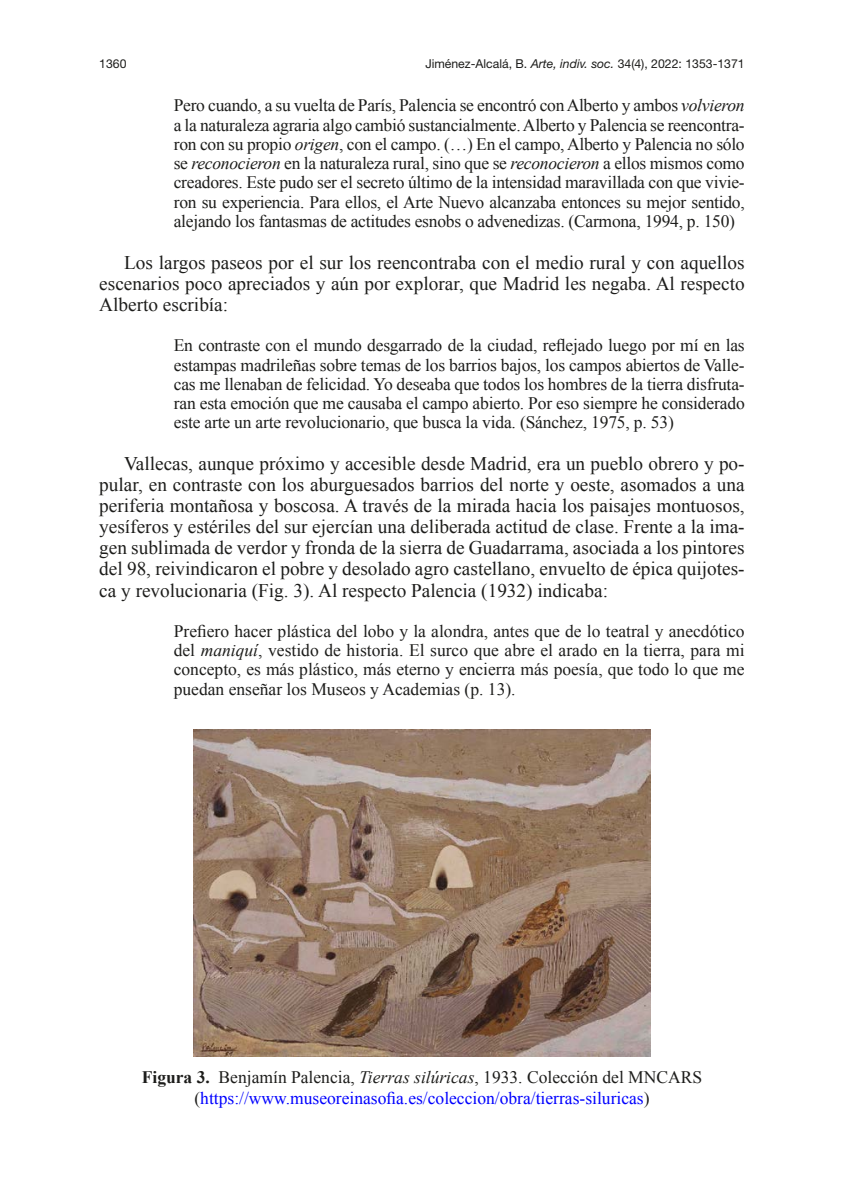
<style>
.page{position:relative;width:844px;height:1191px;background:#fff}
.page>*{position:absolute;margin:0;border:0;box-sizing:border-box;transform-origin:0 0}
._01_Texto_General{font:19.25px/21px "Times New Roman";color:#1d1d1b;text-align:justify}
._01-2_Texto_citas{font:17.5px/19.2px "Times New Roman";letter-spacing:-.01em;color:#1d1d1b;text-align:justify}
._08_Pie_de_figuras{font:17.5px/21px "Times New Roman";color:#00f;text-align:center}
.t1{font:12.25px "Helvetica Neue LT Std";color:#1d1d1b}
.s1{font-style:italic}
.s2{font-weight:700;color:#1d1d1b}
.s3{color:#1d1d1b}
.s4{font-style:italic;color:#1d1d1b}
</style>
<div class="page">
<img style="left:193px;top:730px;width:457px;height:326px">
<p class="t1" style="left:99px;top:57px;width:29px">1360</p>
<p class="t1" style="left:425px;top:57px;width:321px">Jiménez-Alcalá, B. <span class="s1">Arte, indiv. soc.</span> 34(4), 2022: 1353-1371</p>
<p class="_01-2_Texto_citas" style="left:174px;top:96px;width:572px">Pero cuando, a su vuelta de París, Palencia se encontró con Alberto y ambos <span class="s1">volvieron </span>a la naturaleza agraria algo cambió sustancialmente. Alberto y Palencia se reencontra&shy;ron con su propio <span class="s1">origen</span>, con el campo. (…) En el campo, Alberto y Palencia no sólo se <span class="s1">reconocieron</span> en la naturaleza rural, sino que se <span class="s1">reconocieron</span> a ellos mismos como creadores. Este pudo ser el secreto último de la intensidad maravillada con que vivie&shy;ron su experiencia. Para ellos, el Arte Nuevo alcanzaba entonces su mejor sentido, alejando los fantasmas de actitudes esnobs o advenedizas. (Carmona, 1994, p. 150)</p>
<p class="_01_Texto_General" style="left:99px;top:252px;width:646px;text-indent:25px">Los largos paseos por el sur los reencontraba con el medio rural y con aquellos escenarios poco apreciados y aún por explorar, que Madrid les negaba. Al respecto Alberto escribía:</p>
<p class="_01-2_Texto_citas" style="left:174px;top:335px;width:572px">En contraste con el mundo desgarrado de la ciudad, reflejado luego por mí en las estampas madrileñas sobre temas de los barrios bajos, los campos abiertos de Valle&shy;cas me llenaban de felicidad. Yo deseaba que todos los hombres de la tierra disfruta&shy;ran esta emoción que me causaba el campo abierto. Por eso siempre he considerado este arte un arte revolucionario, que busca la vida. (Sánchez, 1975, p. 53)</p>
<p class="_01_Texto_General" style="left:99px;top:453px;width:646px;text-indent:25px">Vallecas, aunque próximo y accesible desde Madrid, era un pueblo obrero y po&shy;pular, en contraste con los aburguesados barrios del norte y oeste, asomados a una periferia montañosa y boscosa. A través de la mirada hacia los paisajes montuosos, yesíferos y estériles del sur ejercían una deliberada actitud de clase. Frente a la ima&shy;gen sublimada de verdor y fronda de la sierra de Guadarrama, asociada a los pintores del 98, reivindicaron el pobre y desolado agro castellano, envuelto de épica quijotes&shy;ca y revolucionaria (Fig. 3). Al respecto Palencia (1932) indicaba:</p>
<p class="_01-2_Texto_citas" style="left:174px;top:621px;width:572px">Prefiero hacer plástica del lobo y la alondra, antes que de lo teatral y anecdótico del <span class="s1">maniquí</span>, vestido de historia. El surco que abre el arado en la tierra, para mi concepto, es más plástico, más eterno y encierra más poesía, que todo lo que me puedan enseñar los Museos y Academias (p. 13).</p>
<p class="_08_Pie_de_figuras" style="left:142px;top:1066px;width:561px"><span class="s2">Figura 3.</span> <span class="s3">Benjamín Palencia,</span> <span class="s4">Tierras silúricas</span><span class="s3">, 1933. Colección del MNCARS (</span>https://www.museoreinasofia.es/coleccion/obra/tierras-siluricas<span class="s3">)</span></p>
</div>
